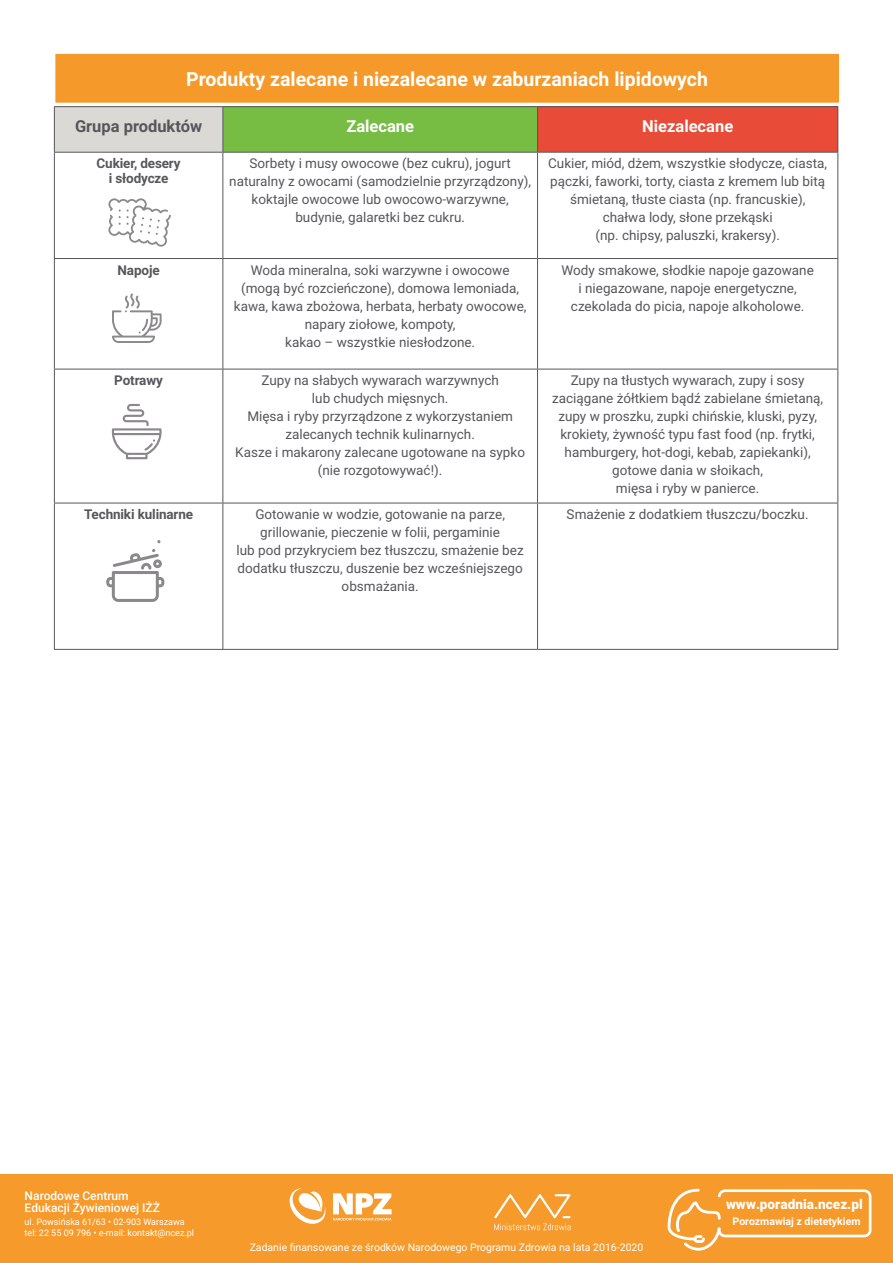
<style>
.page{position:relative;width:893px;height:1263px;background:#fff}
.page>*{position:absolute;margin:0;border:0;box-sizing:border-box;transform-origin:0 0}
.t1{font:700 19.5px "Roboto";color:#fff}
.t2{font:700 16.5px "Roboto";color:#fff}
.t3{font:700 16.5px "Roboto";color:#56575b}
.t4{font:900 13.65px "Roboto";color:#fff}
.t5{font:13.5px/18px "Roboto";color:#55565a;text-align:center}
.t6{font:700 13.5px/15px "Roboto";letter-spacing:-.01em;color:#56575b;text-align:center}
.t7{font:500 12px/12px "Roboto";color:#fff}
.t8{font:10.5px "Roboto";color:#fff}
.t9{font:700 10.5px "Roboto";color:#fff}
.t10{font:9px/10.8px "Roboto";color:#fff}
</style>
<div class="page">
<div style="left:0;top:1174px;width:893px;height:89px;background:#f59a2b"></div>
<svg style="left:290px;top:1188px;width:36px;height:36px"></svg>
<svg style="left:333px;top:1193px;width:59px;height:27px"></svg>
<svg style="left:667px;top:1188px;width:205px;height:63px"></svg>
<svg style="left:494px;top:1194px;width:77px;height:36px"></svg>
<div style="left:54px;top:107px;width:169px;height:45px;background:#dbd9d6"></div>
<div style="left:223px;top:107px;width:314px;height:45px;background:#77bc43"></div>
<div style="left:537px;top:107px;width:301px;height:45px;background:#e84b37"></div>
<hr style="left:54px;top:153px;width:1px;height:105px;background:#56575b">
<hr style="left:222px;top:153px;width:1px;height:105px;background:#56575b">
<hr style="left:537px;top:153px;width:1px;height:105px;background:#56575b">
<hr style="left:837px;top:153px;width:1px;height:105px;background:#56575b">
<hr style="left:54px;top:258px;width:169px;height:1px;background:#56575b">
<hr style="left:54px;top:259px;width:1px;height:110px;background:#56575b">
<hr style="left:223px;top:258px;width:314px;height:1px;background:#56575b">
<hr style="left:222px;top:259px;width:1px;height:110px;background:#56575b">
<hr style="left:537px;top:258px;width:301px;height:1px;background:#56575b">
<hr style="left:537px;top:259px;width:1px;height:110px;background:#56575b">
<hr style="left:837px;top:259px;width:1px;height:110px;background:#56575b">
<hr style="left:54px;top:369px;width:169px;height:1px;background:#56575b">
<hr style="left:54px;top:369px;width:1px;height:134px;background:#56575b">
<hr style="left:223px;top:369px;width:314px;height:1px;background:#56575b">
<hr style="left:222px;top:369px;width:1px;height:134px;background:#56575b">
<hr style="left:537px;top:369px;width:301px;height:1px;background:#56575b">
<hr style="left:537px;top:369px;width:1px;height:134px;background:#56575b">
<hr style="left:837px;top:369px;width:1px;height:134px;background:#56575b">
<hr style="left:54px;top:503px;width:169px;height:1px;background:#56575b">
<hr style="left:54px;top:503px;width:1px;height:146px;background:#56575b">
<hr style="left:223px;top:503px;width:314px;height:1px;background:#56575b">
<hr style="left:222px;top:503px;width:1px;height:146px;background:#56575b">
<hr style="left:537px;top:503px;width:301px;height:1px;background:#56575b">
<hr style="left:537px;top:503px;width:1px;height:146px;background:#56575b">
<hr style="left:837px;top:503px;width:1px;height:146px;background:#56575b">
<hr style="left:54px;top:649px;width:169px;height:1px;background:#56575b">
<hr style="left:223px;top:649px;width:314px;height:1px;background:#56575b">
<hr style="left:537px;top:649px;width:301px;height:1px;background:#56575b">
<hr style="left:54px;top:107px;width:1px;height:45px;background:#56575b">
<hr style="left:837px;top:107px;width:1px;height:45px;background:#56575b">
<hr style="left:54px;top:106px;width:169px;height:1px;background:#56575b">
<hr style="left:54px;top:152px;width:169px;height:1px;background:#56575b">
<hr style="left:223px;top:106px;width:314px;height:1px;background:#56575b">
<hr style="left:223px;top:152px;width:314px;height:1px;background:#56575b">
<hr style="left:537px;top:106px;width:301px;height:1px;background:#56575b">
<hr style="left:537px;top:152px;width:301px;height:1px;background:#56575b">
<hr style="left:537px;top:107px;width:1px;height:45px;background:#56575b">
<hr style="left:222px;top:107px;width:1px;height:45px;background:#56575b">
<div style="left:56px;top:54px;width:782px;height:48px;background:#f59a2a"></div>
<div style="left:56px;top:54px;width:783px;height:49px;border:1px solid #f59a2b"></div>
<svg style="left:106px;top:540px;width:58px;height:62px"></svg>
<svg style="left:112px;top:404px;width:50px;height:55px"></svg>
<svg style="left:112px;top:293px;width:50px;height:50px"></svg>
<svg style="left:108px;top:198px;width:63px;height:49px"></svg>
<h1 class="t1" style="left:186px;top:65px;width:523px">Produkty zalecane i niezalecane w zaburzaniach lipidowych</h1>
<p class="t3" style="left:75px;top:114px;width:129px">Grupa produktów</p>
<p class="t2" style="left:346px;top:114px;width:69px">Zalecane</p>
<p class="t2" style="left:642px;top:114px;width:93px">Niezalecane</p>
<p class="t6" style="left:97px;top:156px;width:86px">Cukier, desery i słodycze</p>
<p class="t5" style="left:229px;top:154px;width:303px">Sorbety i musy owocowe (bez cukru), jogurt naturalny z owocami (samodzielnie przyrządzony), koktajle owocowe lub owocowo-warzywne, budynie, galaretki bez cukru.</p>
<p class="t5" style="left:548px;top:154px;width:281px">Cukier, miód, dżem, wszystkie słodycze, ciasta, pączki, faworki, torty, ciasta z kremem lub bitą śmietaną, tłuste ciasta (np. francuskie), chałwa lody, słone przekąski<br>(np. chipsy, paluszki, krakersy).</p>
<p class="t6" style="left:118px;top:262px;width:44px">Napoje</p>
<p class="t5" style="left:234px;top:260px;width:294px">Woda mineralna, soki warzywne i owocowe (mogą być rozcieńczone), domowa lemoniada, kawa, kawa zbożowa, herbata, herbaty owocowe, napary ziołowe, kompoty,<br>kakao – wszystkie niesłodzone.</p>
<p class="t5" style="left:561px;top:260px;width:254px">Wody smakowe, słodkie napoje gazowane i niegazowane, napoje energetyczne, czekolada do picia, napoje alkoholowe.</p>
<p class="t6" style="left:114px;top:372px;width:50px">Potrawy</p>
<p class="t5" style="left:235px;top:371px;width:291px">Zupy na słabych wywarach warzywnych<br>lub chudych mięsnych.<br>Mięsa i ryby przyrządzone z wykorzystaniem zalecanych technik kulinarnych.<br>Kasze i makarony zalecane ugotowane na sypko (nie rozgotowywać!).</p>
<p class="t5" style="left:552px;top:371px;width:273px">Zupy na tłustych wywarach, zupy i sosy zaciągane żółtkiem bądź zabielane śmietaną, zupy w proszku, zupki chińskie, kluski, pyzy, krokiety, żywność typu fast food (np. frytki, hamburgery, hot-dogi, kebab, zapiekanki), gotowe dania w słoikach,<br>mięsa i ryby w panierce.</p>
<p class="t6" style="left:84px;top:506px;width:111px">Techniki kulinarne</p>
<p class="t5" style="left:237px;top:505px;width:289px">Gotowanie w wodzie, gotowanie na parze, grillowanie, pieczenie w folii, pergaminie<br>lub pod przykryciem bez tłuszczu, smażenie bez dodatku tłuszczu, duszenie bez wcześniejszego obsmażania.</p>
<p class="t5" style="left:567px;top:505px;width:243px">Smażenie z dodatkiem tłuszczu/boczku.</p>
<p class="t7" style="left:25px;top:1190px;width:137px">Narodowe Centrum<br>Edukacji Żywieniowej IŻŻ</p>
<p class="t10" style="left:25px;top:1216px;width:171px">ul. Powsińska 61/63 • 02-903 Warszawa tel: 22 55 09 796 • e-mail: kontakt@ncez.pl</p>
<p class="t9" style="left:733px;top:1214px;width:129px">Porozmawiaj z dietetykiem</p>
<p class="t4" style="left:726px;top:1195px;width:138px">www.poradnia.ncez.pl</p>
<p class="t8" style="left:250px;top:1240px;width:395px">Zadanie finansowane ze środków Narodowego Programu Zdrowia na lata 2016-2020</p>
</div>
